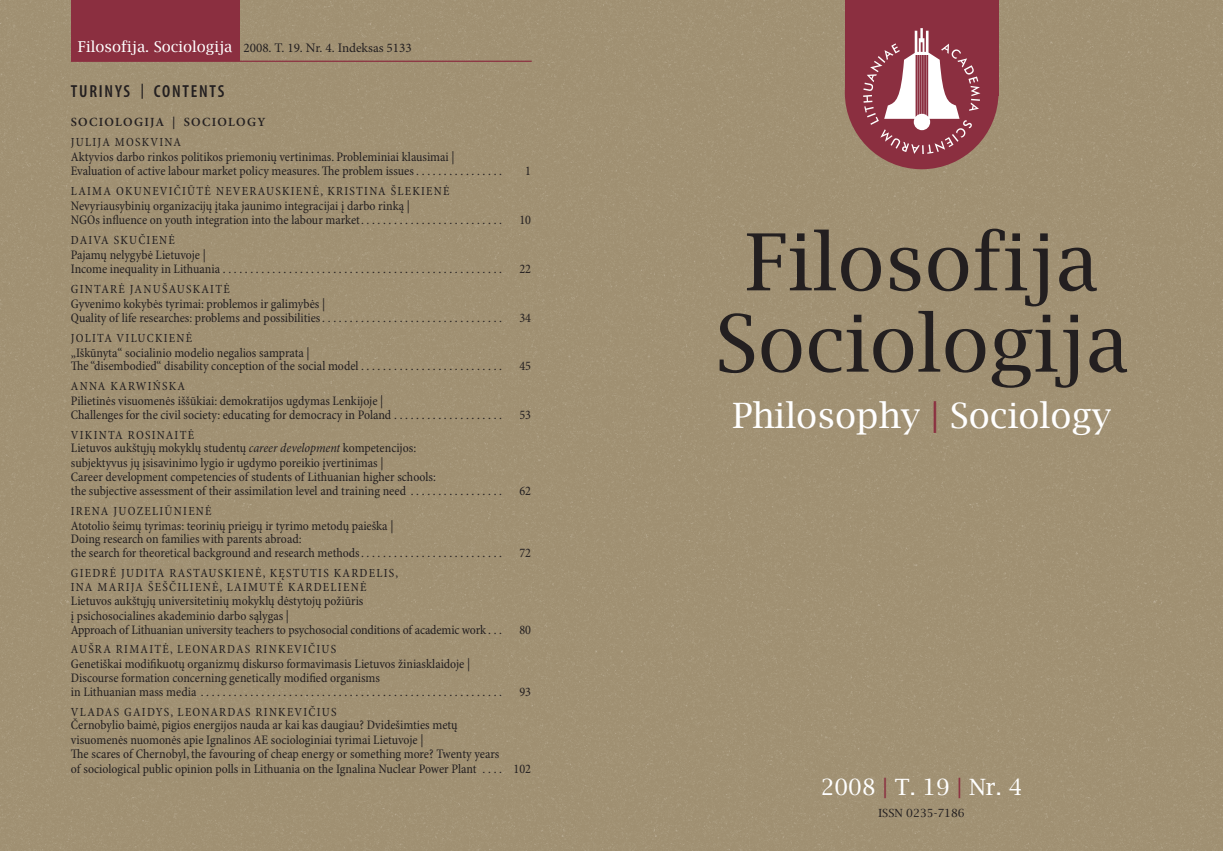
<style>
.page{position:relative;width:1223px;height:851px;background:#fff}
.page>*{position:absolute;margin:0;border:0;box-sizing:border-box;transform-origin:0 0}
.t1{font:78.75px/81.2px "Lucida Bright";color:#231f20;text-align:center}
.t2{font:35px "Lucida Bright";color:#fff}
.t3{font:22.5px "Lucida Bright";color:#fff}
.t4{font:600 condensed 17.5px "Myriad Pro";letter-spacing:.1em;color:#231f20}
.t5{font:condensed 13.12px/13.8px "Minion Pro";color:#231f20}
.t6{font:13.12px "Minion Pro";color:#231f20}
.t7{font:condensed 12.5px/14.4px "Minion Pro";letter-spacing:.1em;color:#231f20}
.t8{font:600 12.5px "Minion Pro";letter-spacing:.1em;color:#231f20}
.t9{font:11.25px "Lucida Bright";color:#231f20}
.s1{font-family:"Lucida Bright";font-size:15px;color:#fff}
.s2{font-size:15px}
.s3{font-style:italic}
.s4{color:#8b2f40}
</style>
<div class="page">
<div style="left:0;top:0;width:602px;height:850px;background:#a19173"></div>
<div style="left:602px;top:0;width:620px;height:850px;background:#9e8f71"></div>
<div style="left:845px;top:0;width:153px;height:96px;background:#8b2f40"></div>
<div style="left:844px;top:16px;width:154px;height:153px;background:#8b2f40;border-radius:50%"></div>
<svg style="left:863px;top:28px;width:117px;height:126px"></svg>
<div style="left:71px;top:0;width:168px;height:61px;background:#8b2f40"></div>
<hr style="left:71px;top:61px;width:460px;height:1px;background:#8b2f40">
<p class="t6" style="left:78px;top:40px;width:335px"><span class="s1">Filosofija. Sociologija</span> 2008. T. 19. Nr. 4. Indeksas 5133</p>
<h3 class="t4" style="left:71px;top:81px;width:155px">TURINYS <span class="s2">|</span> CONTENTS</h3>
<p class="t8" style="left:71px;top:115px;width:196px">SOCIOLOGIJA | SOCIOLOGY</p>
<p class="t7" style="left:71px;top:135px;width:112px">JULIJA MOSKVINA</p>
<p class="t5" style="left:71px;top:150px;width:432px;line-height:14.4px">Aktyvios darbo rinkos politikos priemonių vertinimas. Probleminiai klausimai |<br>Evaluation of active labour market policy measures. The problem issues . . . . . . . . . . . . . . . .</p>
<p class="t7" style="left:71px;top:184px;width:380px">LAIMA OKUNEVIČIŪTĖ NEVERAUSKIENĖ, KRISTINA ŠLEKIENĖ</p>
<p class="t5" style="left:71px;top:199px;width:432px;line-height:14.4px">Nevyriausybinių organizacijų įtaka jaunimo integracijai į darbo rinką |<br>NGOs influence on youth integration into the labour market. . . . . . . . . . . . . . . . . . . . . . . . . .</p>
<p class="t7" style="left:71px;top:233px;width:106px">DAIVA SKUČIENĖ</p>
<p class="t5" style="left:71px;top:248px;width:432px;line-height:14.4px">Pajamų nelygybė Lietuvoje |<br>Income inequality in Lithuania . . . . . . . . . . . . . . . . . . . . . . . . . . . . . . . . . . . . . . . . . . . . . . . . . . .</p>
<p class="t7" style="left:71px;top:282px;width:160px">GINTARĖ JANUŠAUSKAITĖ</p>
<p class="t5" style="left:71px;top:297px;width:432px">Gyvenimo kokybės tyrimai: problemos ir galimybės |<br>Quality of life researches: problems and possibilities. . . . . . . . . . . . . . . . . . . . . . . . . . . . . . . . .</p>
<p class="t7" style="left:71px;top:331px;width:123px">JOLITA VILUCKIENĖ</p>
<p class="t5" style="left:71px;top:346px;width:432px">„Iškūnyta“ socialinio modelio negalios samprata |<br>The “disembodied“ disability conception of the social model . . . . . . . . . . . . . . . . . . . . . . . . . .</p>
<p class="t7" style="left:71px;top:379px;width:116px">ANNA KARWIŃSKA</p>
<p class="t5" style="left:71px;top:394px;width:432px">Pilietinės visuomenės iššūkiai: demokratijos ugdymas Lenkijoje |<br>Challenges for the civil society: educating for democracy in Poland . . . . . . . . . . . . . . . . . . . .</p>
<p class="t7" style="left:71px;top:428px;width:125px">VIKINTA ROSINAITĖ</p>
<p class="t5" style="left:71px;top:441px;width:347px;line-height:15px">Lietuvos aukštųjų mokyklų studentų <span class="s3">career development</span> kompetencijos: subjektyvus jų įsisavinimo lygio ir ugdymo poreikio įvertinimas |</p>
<p class="t5" style="left:71px;top:470px;width:432px">Career development competencies of students of Lithuanian higher schools:<br>the subjective assessment of their assimilation level and training need . . . . . . . . . . . . . . . . .</p>
<p class="t7" style="left:71px;top:504px;width:142px">IRENA JUOZELIŪNIENĖ</p>
<p class="t5" style="left:71px;top:519px;width:432px">Atotolio šeimų tyrimas: teorinių prieigų ir tyrimo metodų paieška |<br>Doing research on families with parents abroad:<br>the search for theoretical background and research methods. . . . . . . . . . . . . . . . . . . . . . . . . .</p>
<p class="t5" style="left:525px;top:165px;width:7px">1</p>
<p class="t5" style="left:519px;top:214px;width:13px">10</p>
<p class="t5" style="left:519px;top:263px;width:13px">22</p>
<p class="t5" style="left:519px;top:311px;width:13px">34</p>
<p class="t5" style="left:519px;top:360px;width:13px">45</p>
<p class="t5" style="left:519px;top:408px;width:13px">53</p>
<p class="t5" style="left:519px;top:484px;width:13px">62</p>
<p class="t5" style="left:519px;top:546px;width:13px">72</p>
<p class="t7" style="left:71px;top:566px;width:329px">GIEDRĖ JUDITA RASTAUSKIENĖ, KĘSTUTIS KARDELIS,<br>INA MARIJA ŠEŠČILIENĖ, LAIMUTĖ KARDELIENĖ</p>
<p class="t5" style="left:71px;top:593px;width:294px;line-height:15px">Lietuvos aukštųjų universitetinių mokyklų dėstytojų požiūris į psichosocialines akademinio darbo sąlygas |</p>
<p class="t5" style="left:71px;top:623px;width:432px">Approach of Lithuanian university teachers to psychosocial conditions of academic work . . .</p>
<p class="t5" style="left:519px;top:623px;width:13px">80</p>
<p class="t7" style="left:71px;top:642px;width:267px">AUŠRA RIMAITĖ, LEONARDAS RINKEVIČIUS</p>
<p class="t5" style="left:71px;top:657px;width:432px">Genetiškai modifikuotų organizmų diskurso formavimasis Lietuvos žiniasklaidoje |<br>Discourse formation concerning genetically modified organisms<br>in Lithuanian mass media . . . . . . . . . . . . . . . . . . . . . . . . . . . . . . . . . . . . . . . . . . . . . . . . . . . . . . .</p>
<p class="t5" style="left:519px;top:685px;width:13px">93</p>
<p class="t7" style="left:71px;top:704px;width:267px">VLADAS GAIDYS, LEONARDAS RINKEVIČIUS</p>
<p class="t5" style="left:71px;top:718px;width:388px;line-height:15px">Černobylio baimė, pigios energijos nauda ar kai kas daugiau? Dvidešimties metų visuomenės nuomonės apie Ignalinos AE sociologiniai tyrimai Lietuvoje |</p>
<p class="t5" style="left:71px;top:747px;width:461px;line-height:14.4px">The scares of Chernobyl, the favouring of cheap energy or something more? Twenty years<br>of sociological public opinion polls in Lithuania on the Ignalina Nuclear Power Plant . . . . 102</p>
<h1 class="t1" style="left:715px;top:221px;width:415px">Filosofija<br>Sociologija</h1>
<h2 class="t2" style="left:732px;top:395px;width:380px">Philosophy <span class="s4">|</span> Sociology</h2>
<h3 class="t3" style="left:821px;top:773px;width:203px">2008 <span class="s4">|</span> T. 19 <span class="s4">|</span> Nr. 4</h3>
<p class="t9" style="left:878px;top:806px;width:88px">ISSN 0235-7186</p>
</div>
